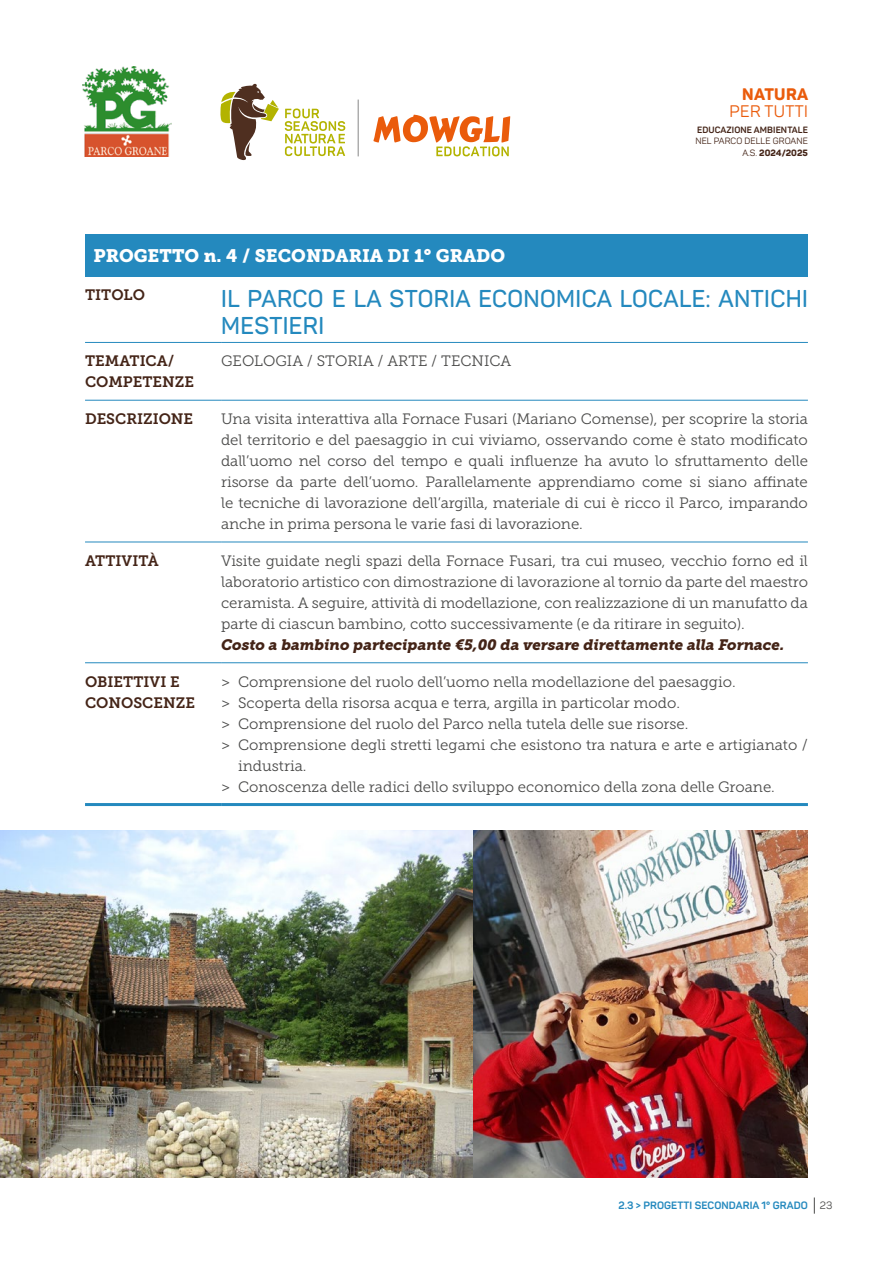
<style>
.page{position:relative;width:893px;height:1263px;background:#fff}
.page>*{position:absolute;margin:0;border:0;box-sizing:border-box;transform-origin:0 0}
.t1{font:600 24px/27px "Panton";letter-spacing:.015em;color:#2489be}
.t2{font:18px "Museo Slab 900";color:#fff}
.t3{font:16.5px "Panton";letter-spacing:.02em;color:#ea5b0b}
.t4{font:800 16.5px "Panton";letter-spacing:.02em;color:#ea5b0b}
.t5{font:15px/21px "Museo Slab 300";color:#4a4a49;text-align:justify}
.t6{font:15px/21px "Museo Slab 700";color:#442417}
.t7{font:italic 15px "Museo Slab 900";color:#442417}
.t8{font:700 10.5px "Panton";letter-spacing:.01em;color:#2489be}
.t9{font:10.5px "Panton";color:#4a4a49}
.t10{font:9px/11.2px "Panton";letter-spacing:.01em;color:#442417;text-align:right}
.t11{font:700 9px "Panton";letter-spacing:.01em;color:#442417}
.s1{font-weight:800}
</style>
<div class="page">
<svg style="left:285px;top:108px;width:60px;height:48px"></svg>
<svg style="left:220px;top:83px;width:59px;height:78px"></svg>
<img style="left:82px;top:67px;width:90px;height:89px">
<svg style="left:373px;top:115px;width:137px;height:41px"></svg>
<hr style="left:358px;top:100px;width:1px;height:56px;background:#878787">
<svg style="left:814px;top:1197px;width:1px;height:17px"></svg>
<div style="left:85px;top:234px;width:723px;height:42px;background:#2489be"></div>
<hr style="left:85px;top:342px;width:136px;height:1px;background:#2489be">
<hr style="left:221px;top:342px;width:587px;height:1px;background:#2489be">
<hr style="left:85px;top:400px;width:136px;height:1px;background:#2489be">
<hr style="left:221px;top:400px;width:587px;height:1px;background:#2489be">
<hr style="left:85px;top:542px;width:136px;height:1px;background:#2489be">
<hr style="left:221px;top:542px;width:587px;height:1px;background:#2489be">
<hr style="left:85px;top:662px;width:136px;height:1px;background:#2489be">
<hr style="left:221px;top:662px;width:587px;height:1px;background:#2489be">
<hr style="left:85px;top:803px;width:136px;height:3px;background:#2489be">
<hr style="left:221px;top:803px;width:587px;height:3px;background:#2489be">
<img style="left:0;top:830px;width:808px;height:348px">
<p class="t4" style="left:742px;top:84px;width:67px">NATURA</p>
<p class="t3" style="left:730px;top:101px;width:80px">PER TUTTI</p>
<p class="t11" style="left:697px;top:124px;width:112px">EDUCAZIONE AMBIENTALE</p>
<p class="t10" style="left:695px;top:136px;width:114px">NEL PARCO DELLE GROANE<br>A.S. <span class="s1">2024/2025</span></p>
<p class="t2" style="left:94px;top:245px;width:413px">PROGETTO n. 4 / SECONDARIA DI 1° GRADO</p>
<p class="t6" style="left:85px;top:285px;width:62px">TITOLO</p>
<h1 class="t1" style="left:221px;top:285px;width:588px">IL PARCO E LA STORIA ECONOMICA LOCALE: ANTICHI<br>MESTIERI</h1>
<p class="t6" style="left:85px;top:351px;width:111px">TEMATICA/<br>COMPETENZE</p>
<p class="t5" style="left:221px;top:351px;width:292px">GEOLOGIA / STORIA / ARTE / TECNICA</p>
<p class="t6" style="left:85px;top:409px;width:110px">DESCRIZIONE</p>
<p class="t5" style="left:221px;top:409px;width:588px">Una visita interattiva alla Fornace Fusari (Mariano Comense), per scoprire la storia del territorio e del paesaggio in cui viviamo, osservando come è stato modificato dall’uomo nel corso del tempo e quali influenze ha avuto lo sfruttamento delle risorse da parte dell’uomo. Parallelamente apprendiamo come si siano affinate le tecniche di lavorazione dell’argilla, materiale di cui è ricco il Parco, imparando anche in prima persona le varie fasi di lavorazione.</p>
<p class="t6" style="left:85px;top:550px;width:75px">ATTIVITÀ</p>
<p class="t5" style="left:221px;top:550px;width:588px">Visite guidate negli spazi della Fornace Fusari, tra cui museo, vecchio forno ed il laboratorio artistico con dimostrazione di lavorazione al tornio da parte del maestro ceramista. A seguire, attività di modellazione, con realizzazione di un manufatto da parte di ciascun bambino, cotto successivamente (e da ritirare in seguito).</p>
<p class="t7" style="left:221px;top:636px;width:565px">Costo a bambino partecipante €5,00 da versare direttamente alla Fornace.</p>
<p class="t6" style="left:85px;top:671px;width:111px">OBIETTIVI E<br>CONOSCENZE</p>
<p class="t5" style="left:221px;top:671px;width:516px">&gt; Comprensione del ruolo dell’uomo nella modellazione del paesaggio.</p>
<p class="t5" style="left:221px;top:692px;width:460px">&gt; Scoperta della risorsa acqua e terra, argilla in particolar modo.</p>
<p class="t5" style="left:221px;top:713px;width:469px">&gt; Comprensione del ruolo del Parco nella tutela delle sue risorse.</p>
<p class="t5" style="left:221px;top:734px;width:588px">&gt; Comprensione degli stretti legami che esistono tra natura e arte e artigianato /</p>
<p class="t5" style="left:238px;top:755px;width:70px">industria.</p>
<p class="t5" style="left:221px;top:776px;width:555px">&gt; Conoscenza delle radici dello sviluppo economico della zona delle Groane.</p>
<p class="t8" style="left:619px;top:1199px;width:191px">2.3 &gt; PROGETTI SECONDARIA 1° GRADO</p>
<p class="t9" style="left:820px;top:1199px;width:14px">23</p>
</div>
